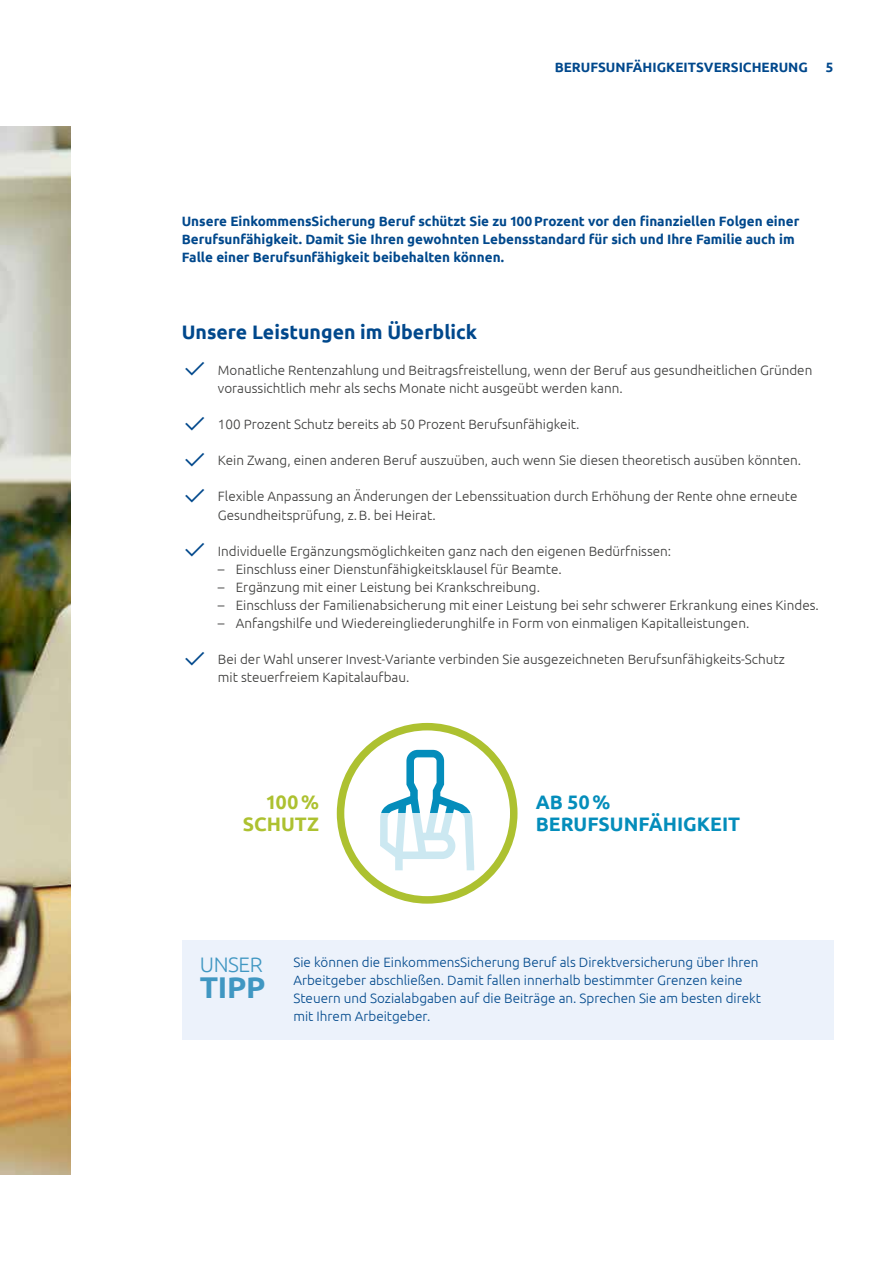
<style>
.page{position:relative;width:893px;height:1263px;background:#fff}
.page>*{position:absolute;margin:0;border:0;box-sizing:border-box;transform-origin:0 0}
.t1{font:700 30px "Ubuntu";color:#4097c2}
.t2{font:300 21px "Ubuntu";letter-spacing:-.02em;color:#4097c2}
.t3{font:700 19.5px "Ubuntu";color:#00488c}
.t4{font:700 19.5px/22.5px "Ubuntu";color:#048dbb}
.t5{font:700 19.5px/22.5px "Ubuntu";color:#adc130;text-align:right}
.t6{font:300 13.5px/18.1px "Ubuntu";color:#3b3b3a}
.t7{font:700 13.5px/18.1px "Ubuntu";color:#00488c}
.t8{font:300 13.5px/18.1px "Ubuntu";color:#00488c}
.s1{font-family:"vkb iconfont";font-weight:400;font-size:27px;color:#00488c}
</style>
<div class="page">
<img style="left:0;top:126px;width:70px;height:1049px">
<svg style="left:381px;top:750px;width:90px;height:63px"></svg>
<div style="left:182px;top:940px;width:651px;height:99px;background:#ecf2fb"></div>
<svg style="left:337px;top:813px;width:180px;height:72px"></svg>
<div style="left:337px;top:723px;width:180px;height:181px;border:8px solid #adc130;border-radius:50%"></div>
<p class="t7" style="left:555px;top:58px;width:255px">BERUFSUNFÄHIGKEITSVERSICHERUNG</p>
<p class="t7" style="left:826px;top:58px;width:9px">5</p>
<p class="t7" style="left:182px;top:212px;width:619px">Unsere EinkommensSicherung Beruf schützt Sie zu 100Prozent vor den finanziellen Folgen einer<br>Berufsunfähigkeit. Damit Sie Ihren gewohnten Lebensstandard für sich und Ihre Familie auch im<br>Falle einer Berufsunfähigkeit beibehalten können.</p>
<h3 class="t3" style="left:182px;top:320px;width:297px">Unsere Leistungen im Überblick</h3>
<p class="t6" style="left:218px;top:361px;width:596px;text-indent:-36px"><span class="s1">p</span> Monatliche Rentenzahlung und Beitragsfreistellung, wenn der Beruf aus gesundheitlichen Gründen voraussichtlich mehr als sechs Monate nicht ausgeübt werden kann.</p>
<p class="t6" style="left:182px;top:415px;width:399px"><span class="s1">p</span> 100 Prozent Schutz bereits ab 50 Prozent Berufsunfähigkeit.</p>
<p class="t6" style="left:182px;top:451px;width:621px"><span class="s1">p</span> Kein Zwang, einen anderen Beruf auszuüben, auch wenn Sie diesen theoretisch ausüben könnten.</p>
<p class="t6" style="left:218px;top:487px;width:581px;text-indent:-36px"><span class="s1">p</span> Flexible Anpassung an Änderungen der Lebenssituation durch Erhöhung der Rente ohne erneute<br>Gesundheitsprüfung, z.B. bei Heirat.</p>
<p class="t6" style="left:182px;top:541px;width:491px"><span class="s1">p</span> Individuelle Ergänzungsmöglichkeiten ganz nach den eigenen Bedürfnissen:</p>
<p class="t6" style="left:218px;top:559px;width:345px">– Einschluss einer Dienstunfähigkeitsklausel für Beamte.</p>
<p class="t6" style="left:218px;top:578px;width:324px">– Ergänzung mit einer Leistung bei Krankschreibung.</p>
<p class="t6" style="left:218px;top:596px;width:603px">– Einschluss der Familienabsicherung mit einer Leistung bei sehr schwerer Erkrankung eines Kindes.</p>
<p class="t6" style="left:218px;top:614px;width:533px">– Anfangshilfe und Wiedereingliederunghilfe in Form von einmaligen Kapitalleistungen.</p>
<p class="t6" style="left:218px;top:650px;width:568px;text-indent:-36px"><span class="s1">p</span> Bei der Wahl unserer Invest-Variante verbinden Sie ausgezeichneten Berufsunfähigkeits-Schutz mit steuerfreiem Kapitalaufbau.</p>
<h3 class="t5" style="left:243px;top:790px;width:78px">100%<br>SCHUTZ</h3>
<h3 class="t4" style="left:536px;top:790px;width:206px">AB 50%<br>BERUFSUNFÄHIGKEIT</h3>
<h2 class="t2" style="left:200px;top:952px;width:64px">UNSER</h2>
<h1 class="t1" style="left:200px;top:969px;width:67px">TIPP</h1>
<p class="t8" style="left:293px;top:953px;width:469px">Sie können die EinkommensSicherung Beruf als Direktversicherung über Ihren Arbeitgeber abschließen. Damit fallen innerhalb bestimmter Grenzen keine Steuern und Sozialabgaben auf die Beiträge an. Sprechen Sie am besten direkt mit Ihrem Arbeitgeber.</p>
</div>
